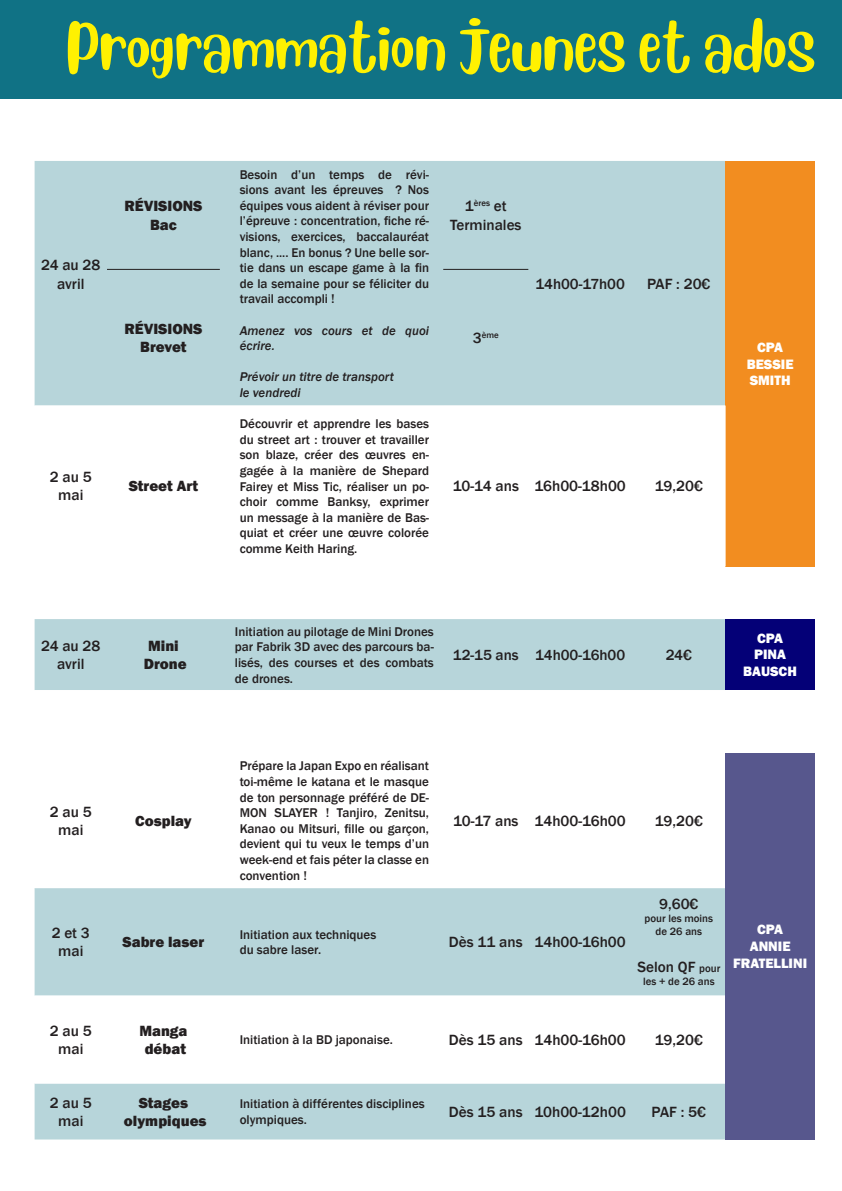
<style>
.page{position:relative;width:842px;height:1191px;background:#fff}
.page>*{position:absolute;margin:0;border:0;box-sizing:border-box;transform-origin:0 0}
.t1{font:50.7px "Blueberry";color:#fff101}
.t2{font:500 15.2px/18.2px "Franklin Gothic";color:#231f20;text-align:center}
.t3{font:800 15.2px/18.2px "Franklin Gothic";color:#231f20;text-align:center}
.t4{font:500 15px "Franklin Gothic";color:#231f20}
.t5{font:800 14px/16.8px "Franklin Gothic";color:#fff;text-align:center}
.t6{font:500 13px/15.6px "Franklin Gothic";color:#231f20;text-align:justify}
.t7{font:italic 500 13px/15.6px "Franklin Gothic";color:#231f20}
.t8{font:500 10.9px/13.1px "Franklin Gothic";color:#231f20;text-align:center}
.t9{font:500 8.9px "Franklin Gothic";color:#231f20}
.s1{font-size:15.2px}
.s2{font-size:10.9px}
</style>
<div class="page">
<div style="left:0;top:0;width:842px;height:99px;background:#107285"></div>
<div style="left:35px;top:161px;width:691px;height:978px;background:#b7d5da"></div>
<div style="left:726px;top:161px;width:89px;height:405px;background:#f28d20"></div>
<svg style="left:35px;top:405px;width:691px;height:678px"></svg>
<div style="left:726px;top:619px;width:89px;height:71px;background:#040077"></div>
<div style="left:726px;top:752px;width:89px;height:387px;background:#57578d"></div>
<hr style="left:107px;top:269px;width:113px;height:1px;background:#231f20">
<hr style="left:443px;top:269px;width:85px;height:1px;background:#231f20">
<h1 class="t1" style="left:66px;top:16px;width:751px">Programmation jeunes et ados</h1>
<p class="t2" style="left:41px;top:257px;width:61px">24 au 28 avril</p>
<p class="t6" style="left:240px;top:167px;width:191px">Besoin d’un temps de révi&shy;sions avant les épreuves ? Nos équipes vous aident à réviser pour l’épreuve : concentration, fiche ré&shy;visions, exercices, baccalauréat blanc, .... En bonus ? Une belle sor&shy;tie dans un escape game à la fin de la semaine pour se féliciter du travail accompli !</p>
<p class="t7" style="left:240px;top:323px;width:191px">Amenez vos cours et de quoi écrire.</p>
<p class="t7" style="left:240px;top:370px;width:156px">Prévoir un titre de transport le vendredi</p>
<p class="t3" style="left:124px;top:198px;width:80px">RÉVISIONS<br>Bac</p>
<p class="t9" style="left:465px;top:200px;width:43px"><span class="s1">1</span>ères <span class="s1">et</span></p>
<p class="t2" style="left:450px;top:216px;width:73px">Terminales</p>
<p class="t3" style="left:124px;top:320px;width:80px">RÉVISIONS<br>Brevet</p>
<p class="t9" style="left:473px;top:331px;width:27px"><span class="s1">3</span>ème</p>
<p class="t4" style="left:535px;top:277px;width:91px">14h00-17h00</p>
<p class="t2" style="left:647px;top:275px;width:65px">PAF : 20€</p>
<p class="t2" style="left:50px;top:469px;width:43px">2 au 5 mai</p>
<p class="t3" style="left:129px;top:478px;width:71px">Street Art</p>
<p class="t2" style="left:41px;top:637px;width:61px">24 au 28 avril</p>
<p class="t3" style="left:144px;top:637px;width:44px;text-align:left">Mini<br>Drone</p>
<p class="t6" style="left:240px;top:416px;width:191px">Découvrir et apprendre les bases du street art : trouver et travailler son blaze, créer des œuvres en&shy;gagée à la manière de Shepard Fairey et Miss Tic, réaliser un po&shy;choir comme Banksy, exprimer un message à la manière de Bas&shy;quiat et créer une œuvre colorée comme Keith Haring.</p>
<p class="t2" style="left:453px;top:478px;width:175px">10-14 ans 16h00-18h00</p>
<p class="t2" style="left:655px;top:478px;width:50px">19,20€</p>
<p class="t6" style="left:235px;top:624px;width:200px">Initiation au pilotage de Mini Drones par Fabrik 3D avec des parcours ba&shy;lisés, des courses et des combats de drones.</p>
<p class="t4" style="left:453px;top:648px;width:174px">12-15 ans 14h00-16h00</p>
<p class="t2" style="left:666px;top:646px;width:28px">24€</p>
<p class="t5" style="left:747px;top:339px;width:48px">CPA<br>BESSIE<br>SMITH</p>
<p class="t5" style="left:743px;top:630px;width:55px">CPA<br>PINA<br>BAUSCH</p>
<p class="t2" style="left:50px;top:803px;width:43px">2 au 5 mai</p>
<p class="t3" style="left:135px;top:812px;width:58px">Cosplay</p>
<p class="t6" style="left:240px;top:759px;width:191px">Prépare la Japan Expo en réalisant toi-même le katana et le masque de ton personnage préféré de DE-MON SLAYER ! Tanjiro, Zenitsu, Kanao ou Mitsuri, fille ou garçon, devient qui tu veux le temps d’un week-end et fais péter la classe en convention !</p>
<p class="t2" style="left:453px;top:812px;width:174px">10-17 ans 14h00-16h00</p>
<p class="t2" style="left:655px;top:812px;width:50px">19,20€</p>
<p class="t2" style="left:52px;top:924px;width:40px">2 et 3 mai</p>
<p class="t3" style="left:123px;top:933px;width:83px">Sabre laser</p>
<p class="t6" style="left:240px;top:927px;width:138px">Initiation aux techniques du sabre laser.</p>
<p class="t2" style="left:449px;top:933px;width:178px">Dès 11 ans 14h00-16h00</p>
<p class="t2" style="left:659px;top:896px;width:41px">9,60€</p>
<p class="t8" style="left:644px;top:912px;width:70px">pour les moins de 26 ans</p>
<p class="t2" style="left:637px;top:958px;width:84px">Selon QF <span class="s2">pour</span></p>
<p class="t8" style="left:643px;top:975px;width:73px">les + de 26 ans</p>
<p class="t5" style="left:733px;top:921px;width:76px">CPA<br>ANNIE<br>FRATELLINI</p>
<p class="t2" style="left:50px;top:1022px;width:43px">2 au 5 mai</p>
<p class="t3" style="left:139px;top:1022px;width:50px">Manga débat</p>
<p class="t6" style="left:240px;top:1032px;width:155px">Initiation à la BD japonaise.</p>
<p class="t2" style="left:449px;top:1031px;width:178px">Dès 15 ans 14h00-16h00</p>
<p class="t2" style="left:655px;top:1031px;width:50px">19,20€</p>
<p class="t2" style="left:50px;top:1094px;width:43px">2 au 5 mai</p>
<p class="t3" style="left:124px;top:1094px;width:84px">Stages olympiques</p>
<p class="t6" style="left:240px;top:1096px;width:187px">Initiation à différentes disciplines olympiques.</p>
<p class="t2" style="left:449px;top:1103px;width:178px">Dès 15 ans 10h00-12h00</p>
<p class="t2" style="left:652px;top:1103px;width:56px">PAF : 5€</p>
</div>
